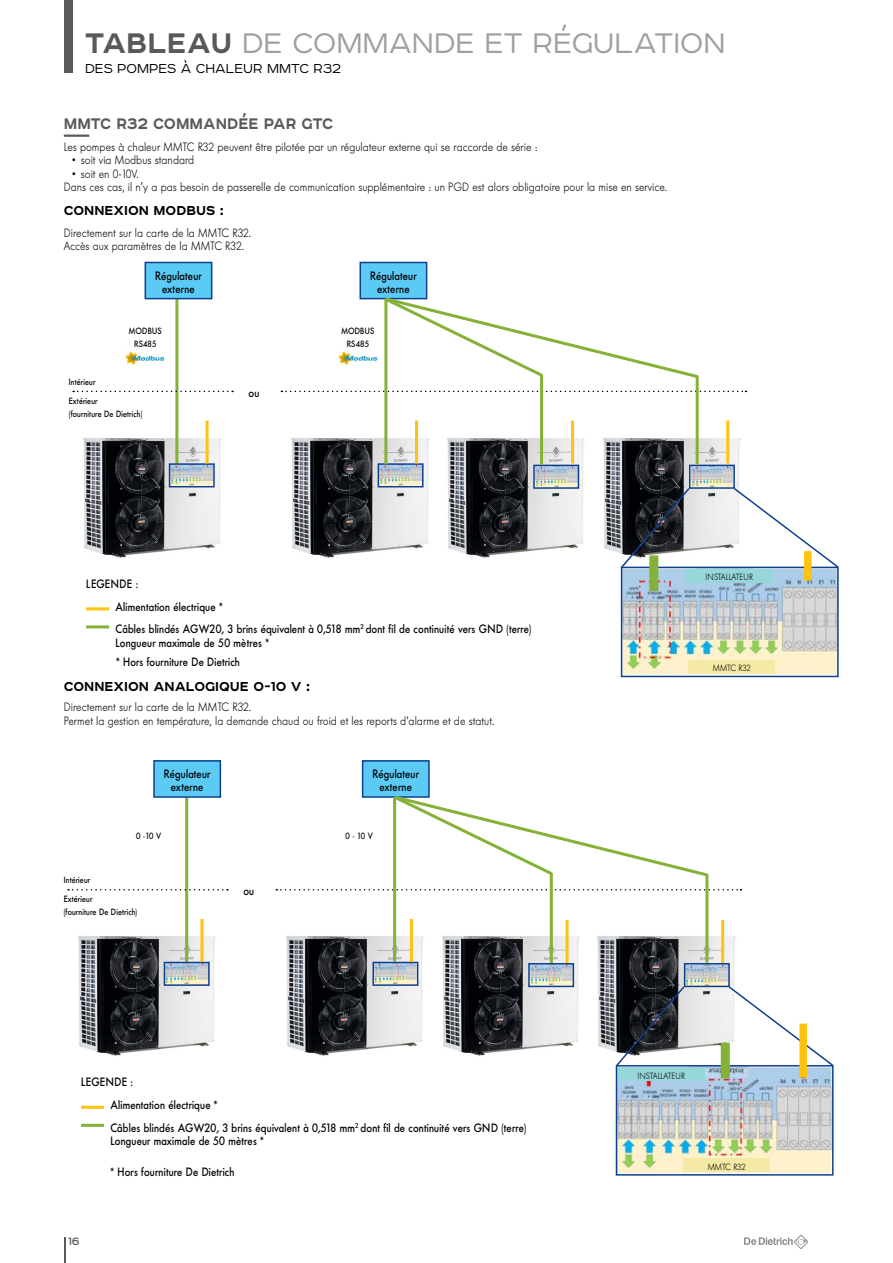
<style>
.page{position:relative;width:893px;height:1263px;background:#fff}
.page>*{position:absolute;margin:0;border:0;box-sizing:border-box;transform-origin:0 0}
.t1{font:300 36px "Affect";color:#9d9fa2}
.t2{font:700 19.5px "Affect";color:#58595b;scale:.95 1}
.t3{font:700 16.5px "Affect";color:#000}
.t4{font:300 16.5px "Affect";color:#000}
.t5{font:13.5px "Affect";color:#58595b}
.t6{font:300 12px/13.5px "Futura BQ";color:#000;scale:.9 1}
.t7{font:500 12px/13.5px "Futura BQ";color:#000;text-align:center;scale:.9 1}
.t8{font:500 9px/13.5px "Futura BQ";color:#000;text-align:center;scale:.9 1}
.t9{font:300 9px "Futura BQ";color:#000;scale:.9 1}
.s1{font-weight:700;color:#58595b}
</style>
<div class="page">
<div style="left:64px;top:0;width:8px;height:72px;background:#58595b"></div>
<svg style="left:64px;top:1237px;width:1px;height:26px"></svg>
<svg style="left:744px;top:1235px;width:64px;height:14px"></svg>
<hr style="left:64px;top:135px;width:25px;height:2px;background:#58595b">
<img style="left:83px;top:423px;width:139px;height:135px">
<hr style="left:175px;top:299px;width:3px;height:165px;background:#85b138">
<hr style="left:86px;top:607px;width:23px;height:3px;background:#ffc20e">
<hr style="left:86px;top:625px;width:23px;height:3px;background:#85b138">
<div style="left:145px;top:262px;width:67px;height:37px;background:#5bcbf5"></div>
<div style="left:145px;top:262px;width:67px;height:37px;border:2px solid #0e3f8c"></div>
<svg style="left:73px;top:391px;width:160px;height:1px"></svg>
<svg style="left:281px;top:391px;width:465px;height:1px"></svg>
<div style="left:360px;top:262px;width:67px;height:37px;background:#5bcbf5"></div>
<div style="left:360px;top:262px;width:67px;height:37px;border:2px solid #0e3f8c"></div>
<svg style="left:382px;top:295px;width:317px;height:85px"></svg>
<img style="left:125px;top:351px;width:39px;height:15px">
<img style="left:338px;top:351px;width:40px;height:15px">
<img style="left:291px;top:423px;width:139px;height:135px">
<img style="left:447px;top:423px;width:138px;height:135px">
<img style="left:603px;top:423px;width:138px;height:130px">
<img style="left:692px;top:468px;width:40px;height:18px">
<div style="left:689px;top:465px;width:46px;height:24px;border:2px solid #0e3f8c"></div>
<img style="left:536px;top:468px;width:40px;height:18px">
<div style="left:533px;top:465px;width:46px;height:24px;border:2px solid #0e3f8c"></div>
<img style="left:381px;top:466px;width:39px;height:18px">
<div style="left:378px;top:463px;width:45px;height:24px;border:2px solid #0e3f8c"></div>
<img style="left:172px;top:466px;width:40px;height:18px">
<div style="left:169px;top:463px;width:46px;height:24px;border:2px solid #0e3f8c"></div>
<hr style="left:206px;top:421px;width:3px;height:42px;background:#ffc20e">
<img style="left:624px;top:570px;width:212px;height:104px">
<div style="left:621px;top:567px;width:218px;height:110px;border:2px solid #0e3f8c"></div>
<div style="left:649px;top:555px;width:9px;height:36px;background:#85b138"></div>
<div style="left:804px;top:551px;width:8px;height:29px;background:#ffc20e"></div>
<hr style="left:415px;top:421px;width:3px;height:42px;background:#ffc20e">
<hr style="left:571px;top:421px;width:3px;height:42px;background:#ffc20e">
<hr style="left:726px;top:421px;width:3px;height:42px;background:#ffc20e">
<hr style="left:384px;top:300px;width:3px;height:164px;background:#85b138">
<hr style="left:540px;top:374px;width:3px;height:91px;background:#85b138">
<hr style="left:696px;top:376px;width:3px;height:88px;background:#85b138">
<svg style="left:620px;top:486px;width:71px;height:83px;background:#4f5357"></svg>
<svg style="left:732px;top:486px;width:107px;height:83px"></svg>
<div style="left:686px;top:569px;width:87px;height:13px;background:#97d7da"></div>
<div style="left:688px;top:660px;width:87px;height:14px;background:#f4eaa5"></div>
<img style="left:78px;top:921px;width:138px;height:135px">
<hr style="left:185px;top:797px;width:3px;height:165px;background:#85b138">
<hr style="left:81px;top:1106px;width:23px;height:3px;background:#ffc20e">
<hr style="left:81px;top:1124px;width:23px;height:3px;background:#85b138">
<div style="left:154px;top:761px;width:66px;height:36px;background:#5bcbf5"></div>
<div style="left:153px;top:760px;width:68px;height:38px;border:2px solid #0e3f8c"></div>
<svg style="left:68px;top:889px;width:160px;height:1px"></svg>
<svg style="left:276px;top:889px;width:465px;height:1px"></svg>
<div style="left:363px;top:761px;width:66px;height:36px;background:#5bcbf5"></div>
<div style="left:362px;top:760px;width:68px;height:38px;border:2px solid #0e3f8c"></div>
<svg style="left:392px;top:793px;width:317px;height:86px"></svg>
<img style="left:286px;top:921px;width:138px;height:135px">
<img style="left:442px;top:921px;width:138px;height:135px">
<img style="left:597px;top:921px;width:139px;height:142px">
<img style="left:687px;top:966px;width:40px;height:18px">
<div style="left:684px;top:963px;width:46px;height:24px;border:2px solid #0e3f8c"></div>
<img style="left:531px;top:966px;width:40px;height:18px">
<div style="left:528px;top:963px;width:46px;height:24px;border:2px solid #0e3f8c"></div>
<img style="left:375px;top:965px;width:40px;height:18px">
<div style="left:372px;top:962px;width:46px;height:24px;border:2px solid #0e3f8c"></div>
<img style="left:167px;top:965px;width:40px;height:18px">
<div style="left:164px;top:962px;width:46px;height:24px;border:2px solid #0e3f8c"></div>
<hr style="left:200px;top:919px;width:3px;height:43px;background:#ffc20e">
<img style="left:619px;top:1068px;width:211px;height:104px">
<div style="left:616px;top:1065px;width:217px;height:110px;border:2px solid #0e3f8c"></div>
<div style="left:721px;top:1043px;width:9px;height:35px;background:#85b138"></div>
<hr style="left:410px;top:919px;width:3px;height:43px;background:#ffc20e">
<hr style="left:566px;top:920px;width:3px;height:43px;background:#ffc20e">
<hr style="left:721px;top:920px;width:3px;height:43px;background:#ffc20e">
<hr style="left:393px;top:797px;width:3px;height:165px;background:#85b138">
<hr style="left:550px;top:873px;width:3px;height:90px;background:#85b138">
<hr style="left:705px;top:874px;width:3px;height:89px;background:#85b138">
<svg style="left:614px;top:985px;width:72px;height:83px;background:#53575e"></svg>
<svg style="left:727px;top:985px;width:107px;height:82px"></svg>
<div style="left:618px;top:1068px;width:87px;height:13px;background:#97d7da"></div>
<div style="left:683px;top:1159px;width:87px;height:13px;background:#f4eaa5"></div>
<div style="left:799px;top:1023px;width:8px;height:54px;background:#ffc20e"></div>
<h1 class="t1" style="left:85px;top:18px;width:642px"><span class="s1">TABLEAU</span> DE COMMANDE ET RÉGULATION</h1>
<h3 class="t4" style="left:85px;top:57px;width:257px">DES POMPES À CHALEUR MMTC R32</h3>
<h2 class="t2" style="left:64px;top:110px;width:285px">MMTC R32 COMMANDÉE PAR GTC</h2>
<p class="t6" style="left:64px;top:140px;width:528px">Les pompes à chaleur MMTC R32 peuvent être pilotée par un régulateur externe qui se raccorde de série :</p>
<p class="t6" style="left:72px;top:154px;width:137px">• soit via Modbus standard</p>
<p class="t6" style="left:64px;top:167px;width:672px;text-indent:9px">• soit en 0-10V.<br>Dans ces cas, il n'y a pas besoin de passerelle de communication supplémentaire : un PGD est alors obligatoire pour la mise en service.</p>
<h3 class="t3" style="left:64px;top:199px;width:162px">CONNEXION MODBUS :</h3>
<p class="t6" style="left:64px;top:226px;width:210px">Directement sur la carte de la MMTC R32.<br>Accès aux paramètres de la MMTC R32.</p>
<p class="t7" style="left:155px;top:269px;width:53px">Régulateur externe</p>
<p class="t8" style="left:129px;top:324px;width:38px">MODBUS<br>RS485</p>
<p class="t8" style="left:69px;top:373px;width:34px;line-height:18.6px;text-align:left">Intérieur<br>Extérieur</p>
<p class="t8" style="left:69px;top:407px;width:83px">(fourniture De Dietrich)</p>
<p class="t7" style="left:249px;top:386px;width:14px">ou</p>
<p class="t7" style="left:86px;top:577px;width:59px">LEGENDE :</p>
<p class="t7" style="left:116px;top:600px;width:121px">Alimentation électrique *</p>
<p class="t7" style="left:370px;top:269px;width:53px">Régulateur externe</p>
<p class="t8" style="left:342px;top:324px;width:38px">MODBUS<br>RS485</p>
<p class="t7" style="left:116px;top:623px;width:464px;text-align:left">Câbles blindés AGW20, 3 brins équivalent à 0,518 mm<sup>2</sup> dont fil de continuité vers GND (terre)<br>Longueur maximale de 50 mètres *</p>
<p class="t7" style="left:116px;top:656px;width:139px">* Hors fourniture De Dietrich</p>
<h3 class="t3" style="left:64px;top:674px;width:248px">CONNEXION ANALOGIQUE 0-10 V :</h3>
<p class="t6" style="left:64px;top:700px;width:480px">Directement sur la carte de la MMTC R32.<br>Permet la gestion en température, la demande chaud ou froid et les reports d’alarme et de statut.</p>
<p class="t7" style="left:164px;top:767px;width:53px">Régulateur externe</p>
<p class="t8" style="left:136px;top:829px;width:29px">0 -10 V</p>
<p class="t8" style="left:64px;top:871px;width:34px;line-height:18.6px;text-align:left">Intérieur<br>Extérieur</p>
<p class="t8" style="left:64px;top:906px;width:83px">(fourniture De Dietrich)</p>
<p class="t7" style="left:243px;top:884px;width:14px">ou</p>
<p class="t7" style="left:81px;top:1075px;width:59px">LEGENDE :</p>
<p class="t7" style="left:111px;top:1099px;width:121px">Alimentation électrique *</p>
<p class="t7" style="left:372px;top:767px;width:53px">Régulateur externe</p>
<p class="t8" style="left:346px;top:829px;width:32px">0 - 10 V</p>
<p class="t7" style="left:111px;top:1121px;width:464px;text-align:left">Câbles blindés AGW20, 3 brins équivalent à 0,518 mm<sup>2</sup> dont fil de continuité vers GND (terre)<br>Longueur maximale de 50 mètres *</p>
<p class="t5" style="left:68px;top:1231px;width:13px">16</p>
<p class="t7" style="left:111px;top:1165px;width:139px">* Hors fourniture De Dietrich</p>
<p class="t9" style="left:705px;top:572px;width:55px">INSTALLATEUR</p>
<p class="t9" style="left:713px;top:663px;width:44px">MMTC R32</p>
<p class="t9" style="left:637px;top:1070px;width:55px">INSTALLATEUR</p>
<p class="t9" style="left:708px;top:1161px;width:44px">MMTC R32</p>
</div>
